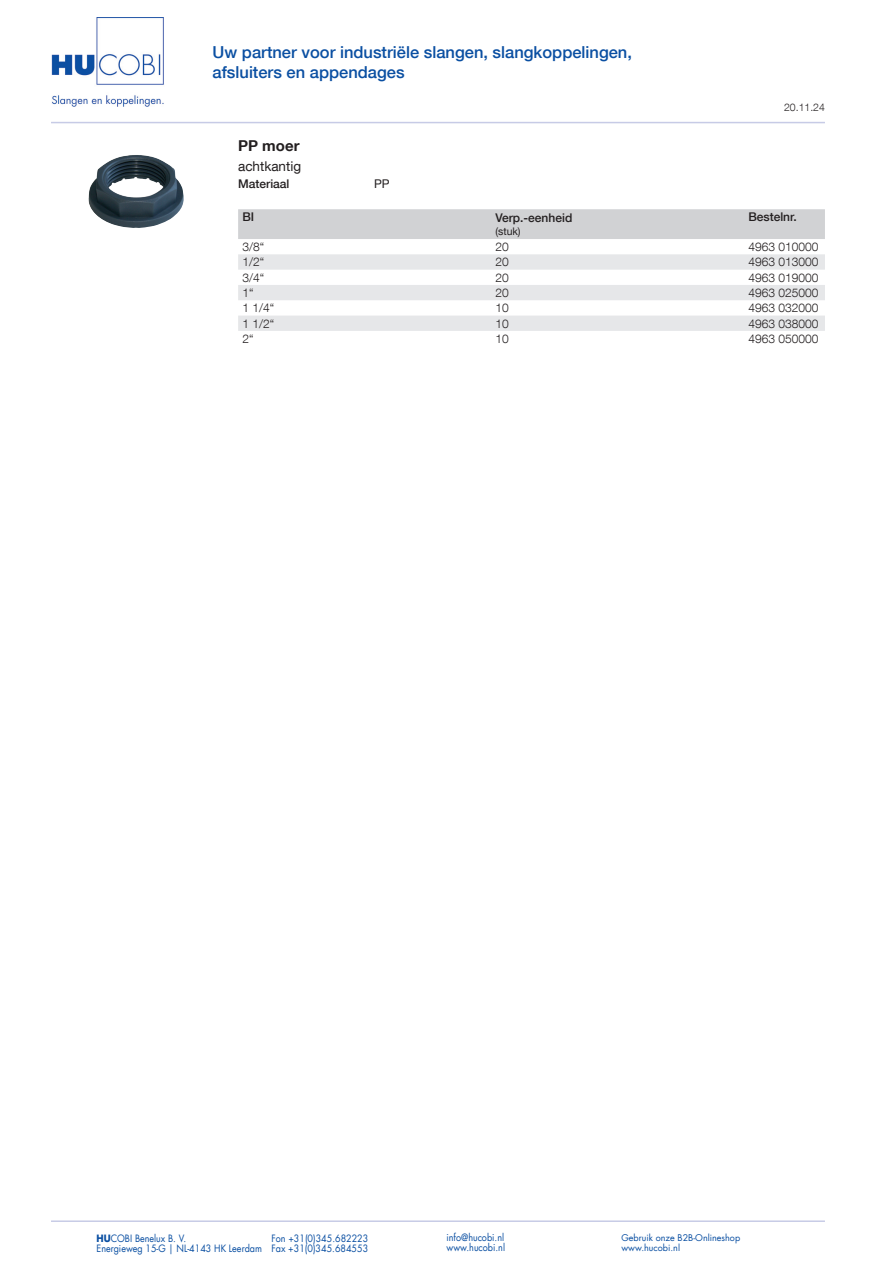
<style>
.page{position:relative;width:893px;height:1263px;background:#fff}
.page>*{position:absolute;margin:0;border:0;box-sizing:border-box;transform-origin:0 0}
.t1{font:500 16.5px/19.8px "Helvetica Neue LT Com";color:#0a4fa2}
.t2{font:700 15px "Helvetica Neue LT Com";color:#231f20}
.t3{font:13.5px "Helvetica Neue LT Com";color:#231f20}
.t4{font:300 12px "Helvetica Neue LT Com";color:#231f20}
.t5{font:500 12px "Helvetica Neue LT Com";color:#231f20}
.t6{font:12px "Helvetica Neue LT Com";color:#231f20}
.t7{font:300 10.5px "Helvetica Neue LT Com";color:#231f20}
.t8{font:10.5px "Helvetica Neue LT Com";color:#231f20}
.t9{font:9.9px "Futura LT";color:#0a4fa2;scale:.91 1}
.t10{font:9px "Futura LT";color:#0a4fa2}
.s1{font-weight:700}
</style>
<div class="page">
<hr style="left:51px;top:122px;width:774px;height:1px;background:#c7cbe6">
<hr style="left:51px;top:1220px;width:774px;height:2px;background:#c7cbe6">
<img style="left:51px;top:17px;width:113px;height:90px">
<div style="left:238px;top:209px;width:587px;height:30px;background:#d1d2d4"></div>
<svg style="left:238px;top:254px;width:587px;height:77px;fill:#e6e7e9"></svg>
<img style="left:88px;top:155px;width:96px;height:73px">
<h1 class="t1" style="left:213px;top:42px;width:421px">Uw partner voor industriële slangen, slangkoppelingen, afsluiters en appendages</h1>
<h2 class="t2" style="left:238px;top:136px;width:63px">PP moer</h2>
<h3 class="t3" style="left:238px;top:158px;width:65px">achtkantig</h3>
<p class="t5" style="left:238px;top:177px;width:53px">Materiaal</p>
<p class="t6" style="left:374px;top:176px;width:17px">PP</p>
<p class="t5" style="left:242px;top:210px;width:13px">BI</p>
<p class="t5" style="left:495px;top:211px;width:78px">Verp.-eenheid</p>
<p class="t8" style="left:495px;top:224px;width:27px">(stuk)</p>
<p class="t7" style="left:784px;top:101px;width:42px">20.11.24</p>
<p class="t5" style="left:748px;top:210px;width:50px">Bestelnr.</p>
<p class="t4" style="left:242px;top:239px;width:23px">3/8“</p>
<p class="t4" style="left:495px;top:239px;width:15px">20</p>
<p class="t4" style="left:748px;top:239px;width:72px">4963 010000</p>
<p class="t4" style="left:242px;top:255px;width:23px">1/2“</p>
<p class="t4" style="left:495px;top:255px;width:15px">20</p>
<p class="t4" style="left:748px;top:255px;width:72px">4963 013000</p>
<p class="t4" style="left:242px;top:270px;width:23px">3/4“</p>
<p class="t4" style="left:495px;top:270px;width:15px">20</p>
<p class="t4" style="left:748px;top:270px;width:72px">4963 019000</p>
<p class="t4" style="left:242px;top:285px;width:13px">1“</p>
<p class="t4" style="left:495px;top:285px;width:15px">20</p>
<p class="t4" style="left:748px;top:285px;width:72px">4963 025000</p>
<p class="t4" style="left:242px;top:301px;width:33px">1 1/4“</p>
<p class="t4" style="left:495px;top:301px;width:15px">10</p>
<p class="t4" style="left:748px;top:301px;width:72px">4963 032000</p>
<p class="t4" style="left:242px;top:316px;width:33px">1 1/2“</p>
<p class="t4" style="left:495px;top:316px;width:15px">10</p>
<p class="t4" style="left:748px;top:316px;width:72px">4963 038000</p>
<p class="t4" style="left:242px;top:331px;width:13px">2“</p>
<p class="t4" style="left:495px;top:331px;width:15px">10</p>
<p class="t4" style="left:748px;top:331px;width:72px">4963 050000</p>
<p class="t9" style="left:97px;top:1232px;width:100px"><span class="s1">HU</span>COBI Benelux B. V.</p>
<p class="t9" style="left:271px;top:1232px;width:108px">Fon +31(0)345.682223</p>
<p class="t9" style="left:446px;top:1231px;width:65px">info@hucobi.nl</p>
<p class="t10" style="left:621px;top:1231px;width:120px">Gebruik onze B2B-Onlineshop</p>
<p class="t9" style="left:97px;top:1242px;width:300px">Energieweg 15-G | NL-4143 HK Leerdam Fax +31(0)345.684553</p>
<p class="t9" style="left:446px;top:1241px;width:66px">www.hucobi.nl</p>
<p class="t10" style="left:621px;top:1242px;width:60px">www.hucobi.nl</p>
</div>
